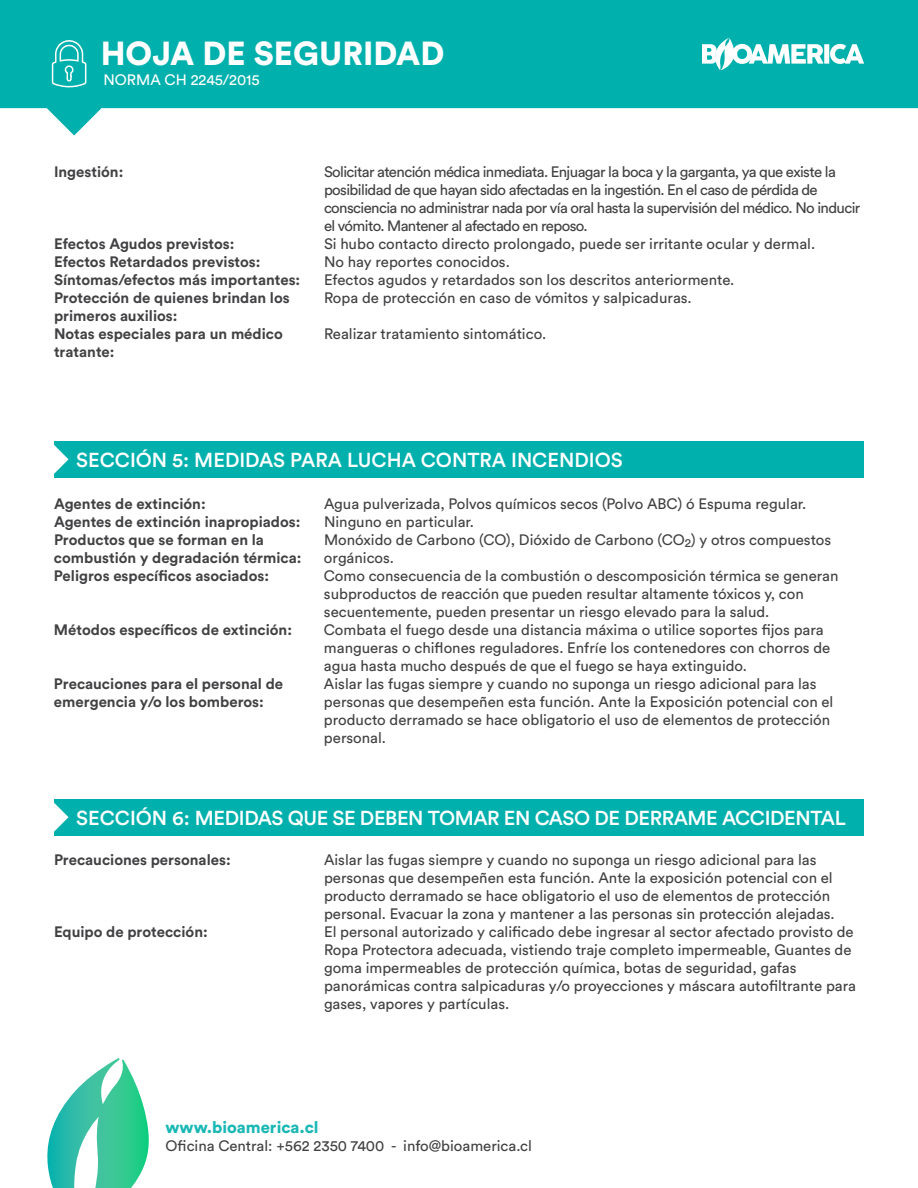
<style>
.page{position:relative;width:918px;height:1188px;background:#fff}
.page>*{position:absolute;margin:0;border:0;box-sizing:border-box;transform-origin:0 0}
.t1{font:900 33px "Circular Std";color:#fff}
.t2{font:500 20.1px "Circular Std";letter-spacing:-.02em;color:#fff}
.t3{font:500 20.1px "Circular Std";color:#fff}
.t4{font:900 16.5px "Circular Std";color:#1ab8b5}
.t5{font:15px/18px "Circular Std";color:#414042}
.t6{font:700 15px/18px "Circular Std";color:#414042}
.t7{font:15px/18px "Circular Std";letter-spacing:-.04em;color:#414042}
.t8{font:15px "Circular Std";color:#fff}
</style>
<div class="page">
<svg style="left:47px;top:1058px;width:102px;height:130px"></svg>
<svg style="left:0;top:0;width:918px;height:136px;fill:#00b0ad"></svg>
<svg style="left:702px;top:38px;width:162px;height:32px"></svg>
<svg style="left:51px;top:39px;width:36px;height:49px;background:#32bfbd"></svg>
<div style="left:54px;top:441px;width:810px;height:37px;background:#00b0ad"></div>
<svg style="left:54px;top:445px;width:15px;height:29px"></svg>
<div style="left:54px;top:799px;width:810px;height:37px;background:#00b0ad"></div>
<svg style="left:54px;top:802px;width:15px;height:30px"></svg>
<h1 class="t1" style="left:101px;top:31px;width:345px">HOJA DE SEGURIDAD</h1>
<p class="t8" style="left:104px;top:70px;width:158px">NORMA CH 2245/2015</p>
<p class="t6" style="left:54px;top:162px;width:71px">Ingestión:</p>
<p class="t7" style="left:324px;top:162px;width:538px">Solicitar atención médica inmediata. Enjuagar la boca y la garganta, ya que existe la posibilidad de que hayan sido afectadas en la ingestión. En el caso de pérdida de consciencia no administrar nada por vía oral hasta la supervisión del médico. No inducir el vómito. Mantener al afectado en reposo.</p>
<p class="t6" style="left:54px;top:234px;width:182px">Efectos Agudos previstos:</p>
<p class="t5" style="left:324px;top:234px;width:493px">Si hubo contacto directo prolongado, puede ser irritante ocular y dermal.</p>
<p class="t6" style="left:54px;top:252px;width:208px">Efectos Retardados previstos:</p>
<p class="t5" style="left:324px;top:252px;width:187px">No hay reportes conocidos.</p>
<p class="t6" style="left:54px;top:270px;width:248px">Síntomas/efectos más importantes:</p>
<p class="t5" style="left:324px;top:270px;width:412px">Efectos agudos y retardados son los descritos anteriormente.</p>
<p class="t6" style="left:54px;top:288px;width:237px">Protección de quienes brindan los</p>
<p class="t5" style="left:324px;top:288px;width:369px">Ropa de protección en caso de vómitos y salpicaduras.</p>
<p class="t6" style="left:54px;top:306px;width:230px">primeros auxilios:<br>Notas especiales para un médico</p>
<p class="t5" style="left:324px;top:324px;width:224px">Realizar tratamiento sintomático.</p>
<p class="t6" style="left:54px;top:342px;width:62px">tratante:</p>
<h2 class="t3" style="left:76px;top:447px;width:548px">SECCIÓN 5: MEDIDAS PARA LUCHA CONTRA INCENDIOS</h2>
<p class="t6" style="left:54px;top:494px;width:153px">Agentes de extinción:</p>
<p class="t5" style="left:324px;top:495px;width:484px">Agua pulverizada, Polvos químicos secos (Polvo ABC) ó Espuma regular.</p>
<p class="t6" style="left:54px;top:512px;width:248px">Agentes de extinción inapropiados:</p>
<p class="t5" style="left:324px;top:513px;width:151px">Ninguno en particular.</p>
<p class="t6" style="left:54px;top:530px;width:211px">Productos que se forman en la</p>
<p class="t5" style="left:324px;top:531px;width:509px">Monóxido de Carbono (CO), Dióxido de Carbono (CO<sub>2</sub>) y otros compuestos</p>
<p class="t6" style="left:54px;top:548px;width:249px">combustión y degradación térmica:</p>
<p class="t5" style="left:324px;top:549px;width:72px">orgánicos.</p>
<p class="t6" style="left:54px;top:566px;width:217px">Peligros específicos asociados:</p>
<p class="t5" style="left:324px;top:567px;width:516px">Como consecuencia de la combustión o descomposición térmica se generan subproductos de reacción que pueden resultar altamente tóxicos y, con secuentemente, pueden presentar un riesgo elevado para la salud.</p>
<p class="t6" style="left:54px;top:620px;width:240px">Métodos específicos de extinción:</p>
<p class="t5" style="left:324px;top:621px;width:508px">Combata el fuego desde una distancia máxima o utilice soportes fijos para mangueras o chiflones reguladores. Enfríe los contenedores con chorros de agua hasta mucho después de que el fuego se haya extinguido.</p>
<p class="t6" style="left:54px;top:674px;width:231px">Precauciones para el personal de</p>
<p class="t5" style="left:324px;top:675px;width:494px">Aislar las fugas siempre y cuando no suponga un riesgo adicional para las</p>
<p class="t6" style="left:54px;top:692px;width:211px">emergencia y/o los bomberos:</p>
<p class="t5" style="left:324px;top:693px;width:511px">personas que desempeñen esta función. Ante la Exposición potencial con el producto derramado se hace obligatorio el uso de elementos de protección personal.</p>
<h2 class="t2" style="left:76px;top:805px;width:771px">SECCIÓN 6: MEDIDAS QUE SE DEBEN TOMAR EN CASO DE DERRAME ACCIDENTAL</h2>
<p class="t6" style="left:54px;top:851px;width:178px">Precauciones personales:</p>
<p class="t5" style="left:324px;top:851px;width:512px">Aislar las fugas siempre y cuando no suponga un riesgo adicional para las personas que desempeñen esta función. Ante la exposición potencial con el producto derramado se hace obligatorio el uso de elementos de protección personal. Evacuar la zona y mantener a las personas sin protección alejadas.</p>
<p class="t6" style="left:54px;top:923px;width:155px">Equipo de protección:</p>
<p class="t5" style="left:324px;top:923px;width:534px">El personal autorizado y calificado debe ingresar al sector afectado provisto de Ropa Protectora adecuada, vistiendo traje completo impermeable, Guantes de goma impermeables de protección química, botas de seguridad, gafas panorámicas contra salpicaduras y/o proyecciones y máscara autofiltrante para gases, vapores y partículas.</p>
<p class="t4" style="left:166px;top:1117px;width:155px">www.bioamerica.cl</p>
<p class="t5" style="left:166px;top:1137px;width:368px">Oficina Central: +562 2350 7400 - info@bioamerica.cl</p>
</div>
